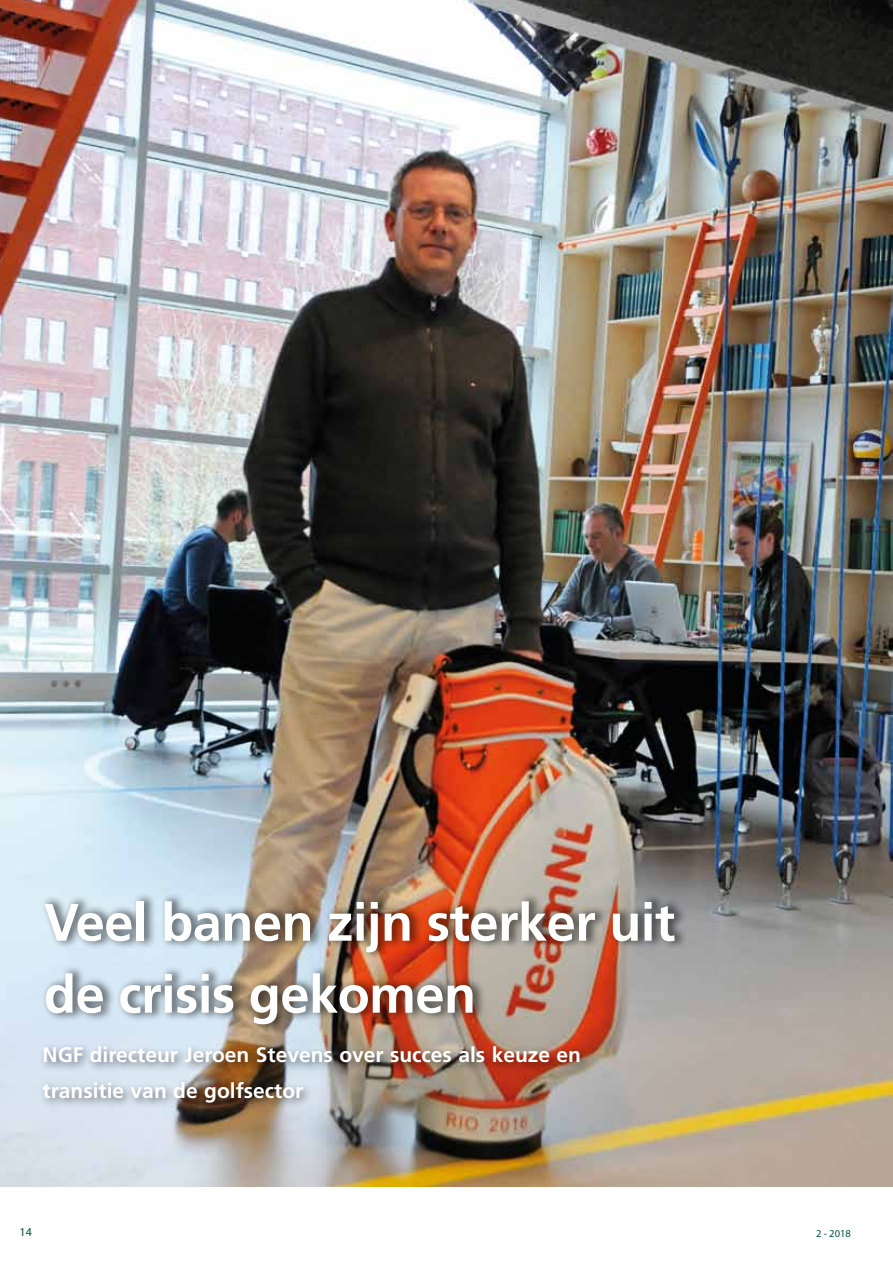
<style>
.page{position:relative;width:893px;height:1263px;background:#fff}
.page>*{position:absolute;margin:0;border:0;box-sizing:border-box;transform-origin:0 0}
.t1{font:700 52.5px/72px "Frutiger";letter-spacing:-.01em;color:#fff}
.t2{font:700 21px/36px "Frutiger";color:#fff}
.t3{font:12px "Myriad Pro";color:#00533d}
.t4{font:10.5px "Myriad Pro";color:#00533d}
</style>
<div class="page">
<img style="left:0;top:0;width:893px;height:1186px">
<div style="left:40px;top:892px;width:648px;height:141px;background:#000;opacity:.5"></div>
<div style="left:38px;top:1041px;width:553px;height:72px;background:#000;opacity:.5"></div>
<h1 class="t1" style="left:44px;top:886px;width:633px">Veel banen zijn sterker uit de crisis gekomen</h1>
<p class="t2" style="left:43px;top:1037px;width:540px">NGF directeur Jeroen Stevens over succes als keuze en transitie van de golfsector</p>
<p class="t3" style="left:20px;top:1224px;width:14px">14</p>
<p class="t4" style="left:816px;top:1227px;width:36px">2 - 2018</p>
</div>
